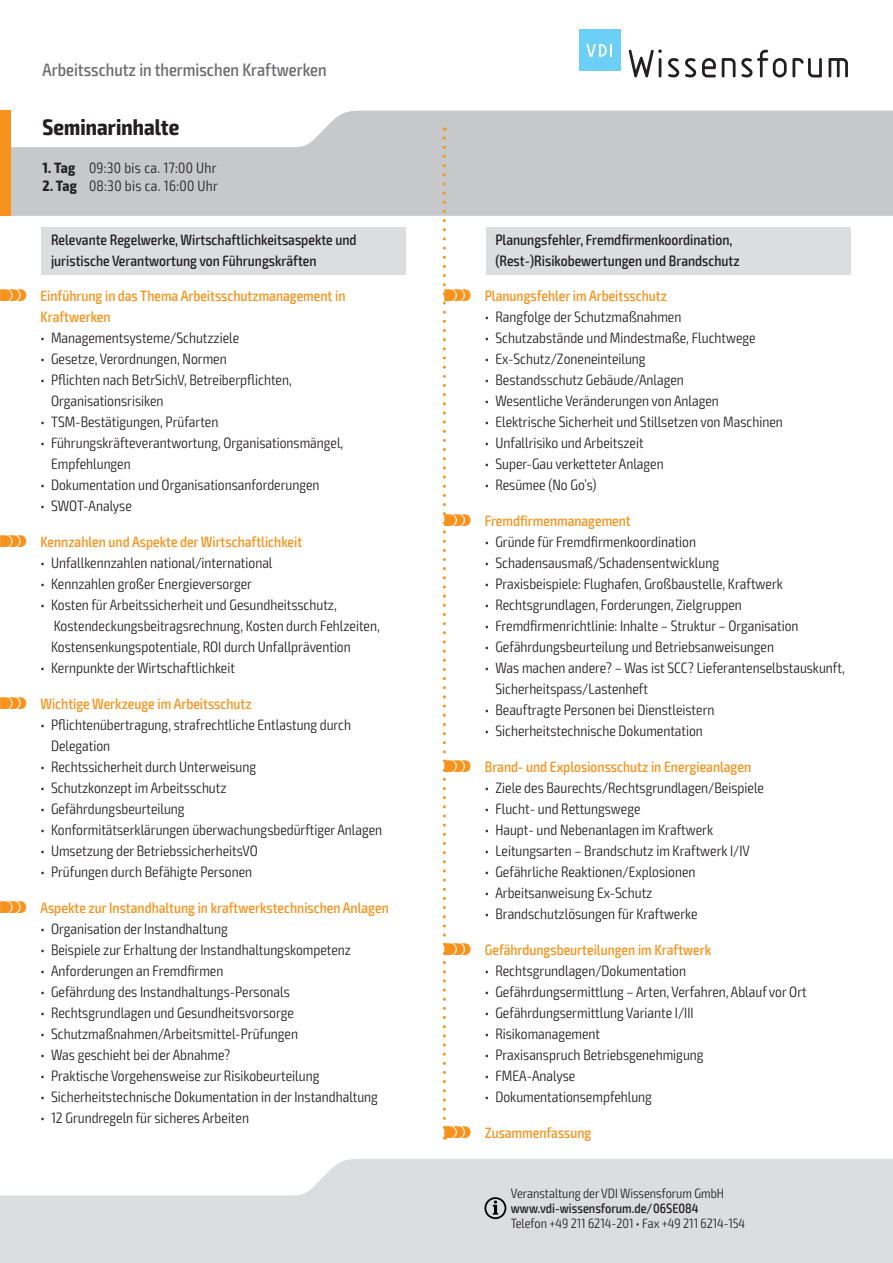
<style>
.page{position:relative;width:893px;height:1263px;background:#fff}
.page>*{position:absolute;margin:0;border:0;box-sizing:border-box;transform-origin:0 0}
.t1{font:700 condensed 22.5px "Exo 2";letter-spacing:.005em;color:#231f20}
.t2{font:500 condensed 18px "Exo 2";color:#6c6d70}
.t3{font:300 condensed 15px/21px "Exo 2";color:#231f20}
.t4{font:500 condensed 15px/21px "Exo 2";color:#f7931d}
.t5{font:500 condensed 15px/21px "Exo 2";color:#231f20}
.t6{font:300 condensed 15px "Exo 2";letter-spacing:.02em;color:#231f20}
.t7{font:300 condensed 13.5px "Exo 2";color:#231f20}
.t8{font:500 condensed 13.5px "Exo 2";color:#231f20}
.s1{font-weight:700}
.s2{font-family:"VDI Iconset S4 A Regular";font-weight:400;font-stretch:normal}
</style>
<div class="page">
<svg style="left:0;top:1159px;width:893px;height:104px;background:#e0e1e3"></svg>
<svg style="left:11px;top:111px;width:882px;height:105px;background:#cdced0"></svg>
<div style="left:0;top:111px;width:11px;height:105px;background:#f7931d"></div>
<svg style="left:484px;top:1197px;width:22px;height:22px"></svg>
<svg style="left:629px;top:49px;width:33px;height:28px"></svg>
<svg style="left:668px;top:58px;width:11px;height:19px"></svg>
<svg style="left:685px;top:58px;width:11px;height:19px"></svg>
<svg style="left:702px;top:58px;width:14px;height:19px"></svg>
<svg style="left:722px;top:58px;width:13px;height:19px"></svg>
<svg style="left:741px;top:50px;width:81px;height:27px"></svg>
<svg style="left:828px;top:58px;width:20px;height:19px"></svg>
<div style="left:579px;top:30px;width:41px;height:41px;background:#6bcff6"></div>
<svg style="left:586px;top:44px;width:26px;height:13px"></svg>
<div style="left:486px;top:228px;width:364px;height:47px;background:#dcdddf"></div>
<div style="left:41px;top:228px;width:365px;height:47px;background:#dcdddf"></div>
<svg style="left:443px;top:138px;width:3px;height:1002px"></svg>
<p class="t2" style="left:43px;top:59px;width:286px">Arbeitsschutz in thermischen Kraftwerken</p>
<h1 class="t1" style="left:43px;top:113px;width:138px">Seminarinhalte</h1>
<p class="t6" style="left:43px;top:159px;width:176px"><span class="s1">1. Tag</span> 09:30 bis ca. 17:00 Uhr</p>
<p class="t6" style="left:43px;top:177px;width:177px"><span class="s1">2. Tag</span> 08:30 bis ca. 16:00 Uhr</p>
<p class="t5" style="left:51px;top:229px;width:307px">Relevante Regelwerke, Wirtschaftlichkeitsaspekte und juristische Verantwortung von Führungskräften</p>
<p class="t4" style="left:40px;top:286px;width:307px;text-indent:-40px"><span class="s2">S</span> Einführung in das Thema Arbeitsschutzmanagement in<br>Kraftwerken</p>
<p class="t3" style="left:40px;top:328px;width:200px">• Managementsysteme/Schutzziele</p>
<p class="t3" style="left:40px;top:349px;width:188px">• Gesetze, Verordnungen, Normen</p>
<p class="t3" style="left:51px;top:370px;width:242px;text-indent:-11px">• Pflichten nach BetrSichV, Betreiberpflichten,<br>Organisationsrisiken</p>
<p class="t3" style="left:40px;top:412px;width:180px">• TSM-Bestätigungen, Prüfarten</p>
<p class="t3" style="left:51px;top:433px;width:294px;text-indent:-11px">• Führungskräfteverantwortung, Organisationsmängel,<br>Empfehlungen</p>
<p class="t3" style="left:40px;top:475px;width:281px">• Dokumentation und Organisationsanforderungen</p>
<p class="t3" style="left:40px;top:496px;width:93px">• SWOT-Analyse</p>
<p class="t4" style="left:0;top:532px;width:304px"><span class="s2">S</span> Kennzahlen und Aspekte der Wirtschaftlichkeit</p>
<p class="t3" style="left:40px;top:553px;width:234px">• Unfallkennzahlen national/international</p>
<p class="t3" style="left:40px;top:574px;width:213px">• Kennzahlen großer Energieversorger</p>
<p class="t3" style="left:51px;top:595px;width:330px;text-indent:-11px">• Kosten für Arbeitssicherheit und Gesundheitsschutz,<br>Kostendeckungsbeitragsrechnung, Kosten durch Fehlzeiten,<br>Kostensenkungspotentiale, ROI durch Unfallprävention</p>
<p class="t3" style="left:40px;top:658px;width:196px">• Kernpunkte der Wirtschaftlichkeit</p>
<p class="t4" style="left:0;top:694px;width:253px"><span class="s2">S</span> Wichtige Werkzeuge im Arbeitsschutz</p>
<p class="t3" style="left:51px;top:715px;width:301px;text-indent:-11px">• Pflichtenübertragung, strafrechtliche Entlastung durch<br>Delegation</p>
<p class="t3" style="left:40px;top:757px;width:217px">• Rechtssicherheit durch Unterweisung</p>
<p class="t3" style="left:40px;top:778px;width:188px">• Schutzkonzept im Arbeitsschutz</p>
<p class="t3" style="left:40px;top:799px;width:146px">• Gefährdungsbeurteilung</p>
<p class="t3" style="left:40px;top:820px;width:343px">• Konformitätserklärungen überwachungsbedürftiger Anlagen</p>
<p class="t3" style="left:40px;top:841px;width:219px">• Umsetzung der BetriebssicherheitsVO</p>
<p class="t3" style="left:40px;top:862px;width:213px">• Prüfungen durch Befähigte Personen</p>
<p class="t4" style="left:0;top:898px;width:390px"><span class="s2">S</span> Aspekte zur Instandhaltung in kraftwerkstechnischen Anlagen</p>
<p class="t3" style="left:40px;top:919px;width:189px">• Organisation der Instandhaltung</p>
<p class="t3" style="left:40px;top:940px;width:312px">• Beispiele zur Erhaltung der Instandhaltungskompetenz</p>
<p class="t3" style="left:40px;top:961px;width:185px">• Anforderungen an Fremdfirmen</p>
<p class="t3" style="left:40px;top:982px;width:251px">• Gefährdung des Instandhaltungs-Personals</p>
<p class="t3" style="left:40px;top:1003px;width:255px">• Rechtsgrundlagen und Gesundheitsvorsorge</p>
<p class="t3" style="left:40px;top:1024px;width:259px">• Schutzmaßnahmen/Arbeitsmittel-Prüfungen</p>
<p class="t3" style="left:40px;top:1045px;width:191px">• Was geschieht bei der Abnahme?</p>
<p class="t3" style="left:40px;top:1066px;width:281px">• Praktische Vorgehensweise zur Risikobeurteilung</p>
<p class="t3" style="left:40px;top:1087px;width:339px">• Sicherheitstechnische Dokumentation in der Instandhaltung</p>
<p class="t3" style="left:40px;top:1108px;width:210px">• 12 Grundregeln für sicheres Arbeiten</p>
<p class="t5" style="left:495px;top:229px;width:246px">Planungsfehler, Fremdfirmenkoordination, (Rest-)Risikobewertungen und Brandschutz</p>
<p class="t4" style="left:444px;top:286px;width:224px"><span class="s2">S</span> Planungsfehler im Arbeitsschutz</p>
<p class="t3" style="left:485px;top:307px;width:198px">• Rangfolge der Schutzmaßnahmen</p>
<p class="t3" style="left:485px;top:328px;width:272px">• Schutzabstände und Mindestmaße, Fluchtwege</p>
<p class="t3" style="left:485px;top:349px;width:162px">• Ex-Schutz/Zoneneinteilung</p>
<p class="t3" style="left:485px;top:370px;width:201px">• Bestandsschutz Gebäude/Anlagen</p>
<p class="t3" style="left:485px;top:391px;width:236px">• Wesentliche Veränderungen von Anlagen</p>
<p class="t3" style="left:485px;top:412px;width:300px">• Elektrische Sicherheit und Stillsetzen von Maschinen</p>
<p class="t3" style="left:485px;top:433px;width:160px">• Unfallrisiko und Arbeitszeit</p>
<p class="t3" style="left:485px;top:454px;width:180px">• Super-Gau verketteter Anlagen</p>
<p class="t3" style="left:485px;top:475px;width:113px">• Resümee (No Go’s)</p>
<p class="t4" style="left:444px;top:511px;width:188px"><span class="s2">S</span> Fremdfirmenmanagement</p>
<p class="t3" style="left:485px;top:532px;width:213px">• Gründe für Fremdfirmenkoordination</p>
<p class="t3" style="left:485px;top:553px;width:236px">• Schadensausmaß/Schadensentwicklung</p>
<p class="t3" style="left:485px;top:574px;width:300px">• Praxisbeispiele: Flughafen, Großbaustelle, Kraftwerk</p>
<p class="t3" style="left:485px;top:595px;width:259px">• Rechtsgrundlagen, Forderungen, Zielgruppen</p>
<p class="t3" style="left:485px;top:616px;width:315px">• Fremdfirmenrichtlinie: Inhalte – Struktur – Organisation</p>
<p class="t3" style="left:485px;top:637px;width:291px">• Gefährdungsbeurteilung und Betriebsanweisungen</p>
<p class="t3" style="left:495px;top:658px;width:351px;text-indent:-11px">• Was machen andere? – Was ist SCC? Lieferantenselbstauskunft,<br>Sicherheitspass/Lastenheft</p>
<p class="t3" style="left:485px;top:700px;width:231px">• Beauftragte Personen bei Dienstleistern</p>
<p class="t3" style="left:485px;top:721px;width:220px">• Sicherheitstechnische Dokumentation</p>
<p class="t4" style="left:444px;top:757px;width:308px"><span class="s2">S</span> Brand- und Explosionsschutz in Energieanlagen</p>
<p class="t3" style="left:485px;top:778px;width:281px">• Ziele des Baurechts/Rechtsgrundlagen/Beispiele</p>
<p class="t3" style="left:485px;top:799px;width:157px">• Flucht- und Rettungswege</p>
<p class="t3" style="left:485px;top:820px;width:230px">• Haupt- und Nebenanlagen im Kraftwerk</p>
<p class="t3" style="left:485px;top:841px;width:267px">• Leitungsarten – Brandschutz im Kraftwerk I/IV</p>
<p class="t3" style="left:485px;top:862px;width:212px">• Gefährliche Reaktionen/Explosionen</p>
<p class="t3" style="left:485px;top:883px;width:169px">• Arbeitsanweisung Ex-Schutz</p>
<p class="t3" style="left:485px;top:904px;width:214px">• Brandschutzlösungen für Kraftwerke</p>
<p class="t4" style="left:444px;top:940px;width:268px"><span class="s2">S</span> Gefährdungsbeurteilungen im Kraftwerk</p>
<p class="t3" style="left:485px;top:961px;width:203px">• Rechtsgrundlagen/Dokumentation</p>
<p class="t3" style="left:485px;top:982px;width:323px">• Gefährdungsermittlung – Arten, Verfahren, Ablauf vor Ort</p>
<p class="t3" style="left:485px;top:1003px;width:210px">• Gefährdungsermittlung Variante I/III</p>
<p class="t3" style="left:485px;top:1024px;width:117px">• Risikomanagement</p>
<p class="t3" style="left:485px;top:1045px;width:220px">• Praxisanspruch Betriebsgenehmigung</p>
<p class="t3" style="left:485px;top:1066px;width:92px">• FMEA-Analyse</p>
<p class="t3" style="left:485px;top:1087px;width:169px">• Dokumentationsempfehlung</p>
<p class="t4" style="left:444px;top:1122px;width:149px"><span class="s2">S</span> Zusammenfassung</p>
<p class="t7" style="left:511px;top:1185px;width:215px">Veranstaltung der VDI Wissensforum GmbH</p>
<p class="t8" style="left:511px;top:1200px;width:189px">www.vdi-wissensforum.de/06SE084</p>
<p class="t7" style="left:511px;top:1215px;width:236px">Telefon +49 211 6214-201 • Fax +49 211 6214-154</p>
</div>
